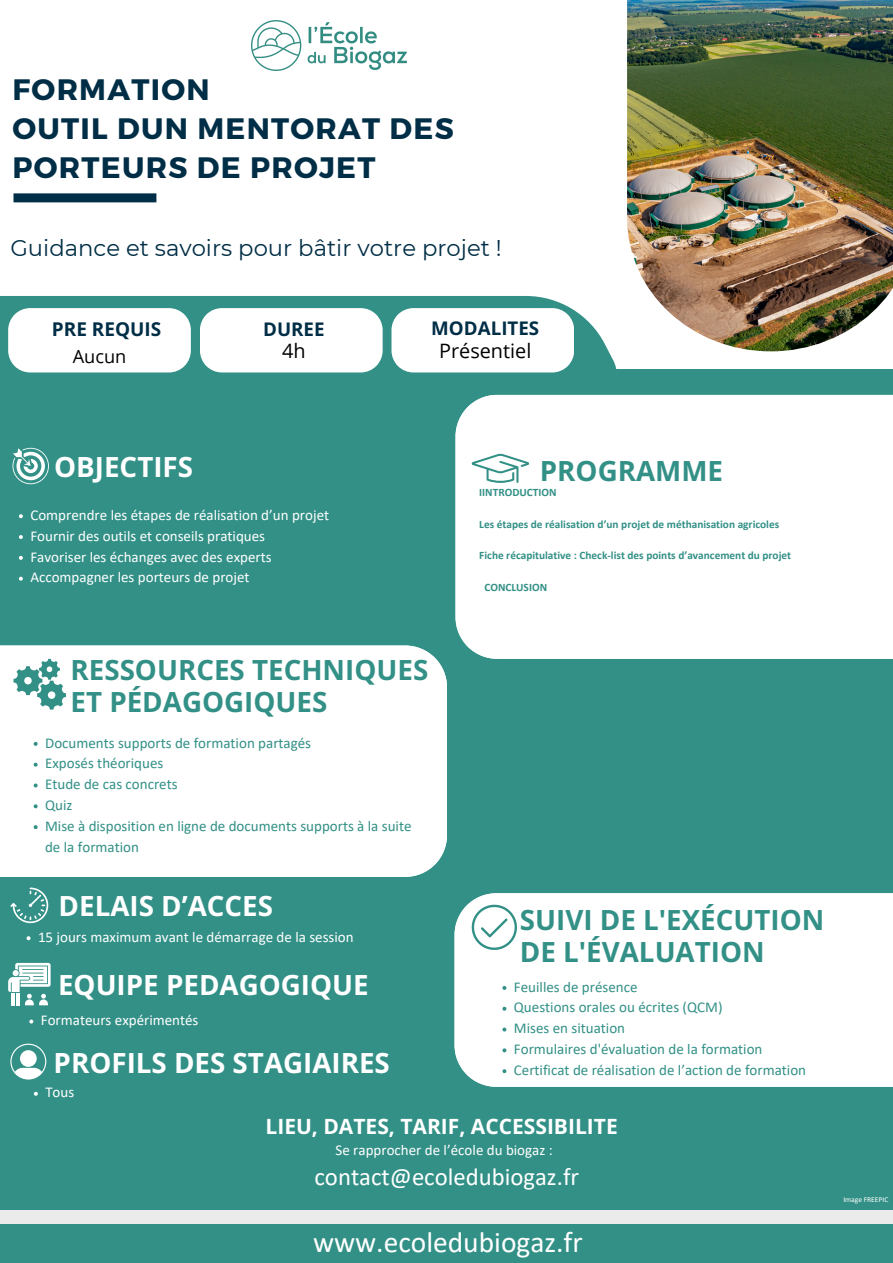
<style>
.page{position:relative;width:893px;height:1263px;background:#fff}
.page>*{position:absolute;margin:0;border:0;box-sizing:border-box;transform-origin:0 0}
.t1{font:700 29.55px/39.4px "Montserrat";letter-spacing:.045em;color:#002e46}
.t2{font:29.47px "Calibri";color:#fff}
.t3{font:700 27.75px/32.1px "Open Sans";color:#329086}
.t4{font:700 27.75px "Open Sans";color:#fff}
.t5{font:24.75px "Calibri";color:#fff}
.t6{font:22.73px "Montserrat";color:#002e46}
.t7{font:700 21px "Open Sans";color:#fff}
.t8{font:19.88px "Open Sans";color:#000}
.t9{font:700 18.98px "Open Sans";color:#002e46}
.t10{font:700 18.75px "Open Sans";color:#002e46}
.t11{font:18.15px "Open Sans";color:#000}
.t12{font:15px/20.9px "Calibri";color:#329086}
.t13{font:15px "Calibri";color:#fff}
.t14{font:700 11.32px "Calibri";color:#329086}
.t15{font:7.5px "Calibri";color:#fff}
</style>
<div class="page">
<div style="left:0;top:369px;width:893px;height:894px;background:#329086"></div>
<div style="left:0;top:1210px;width:893px;height:14px;background:#ebebeb"></div>
<svg style="left:0;top:296px;width:617px;height:99px"></svg>
<div style="left:455px;top:395px;width:438px;height:264px;background:#fff"></div>
<svg style="left:472px;top:454px;width:57px;height:29px;background:#cfe5e2"></svg>
<img style="left:627px;top:0;width:266px;height:351px">
<div style="left:13px;top:193px;width:143px;height:9px;background:#002e46"></div>
<img style="left:252px;top:21px;width:154px;height:50px">
<svg style="left:8px;top:308px;width:183px;height:64px"></svg>
<svg style="left:200px;top:308px;width:182px;height:64px"></svg>
<svg style="left:391px;top:308px;width:183px;height:64px"></svg>
<svg style="left:10px;top:1043px;width:36px;height:36px"></svg>
<svg style="left:8px;top:963px;width:42px;height:42px"></svg>
<svg style="left:10px;top:887px;width:38px;height:36px"></svg>
<svg style="left:12px;top:448px;width:37px;height:36px"></svg>
<div style="left:454px;top:893px;width:439px;height:194px;background:#fff"></div>
<svg style="left:472px;top:905px;width:45px;height:45px;background:#d5e8e6"></svg>
<div style="left:0;top:645px;width:447px;height:232px;background:#fff"></div>
<svg style="left:13px;top:659px;width:53px;height:50px"></svg>
<svg style="left:29px;top:1019px;width:4px;height:4px"></svg>
<svg style="left:27px;top:936px;width:3px;height:4px"></svg>
<svg style="left:19px;top:514px;width:4px;height:4px"></svg>
<svg style="left:19px;top:535px;width:4px;height:4px"></svg>
<svg style="left:19px;top:556px;width:4px;height:4px"></svg>
<svg style="left:19px;top:577px;width:4px;height:4px"></svg>
<svg style="left:34px;top:1092px;width:4px;height:4px"></svg>
<svg style="left:502px;top:986px;width:4px;height:4px"></svg>
<svg style="left:502px;top:1007px;width:4px;height:4px"></svg>
<svg style="left:502px;top:1027px;width:4px;height:4px"></svg>
<svg style="left:502px;top:1048px;width:4px;height:4px"></svg>
<svg style="left:502px;top:1069px;width:4px;height:4px"></svg>
<svg style="left:34px;top:742px;width:4px;height:4px"></svg>
<svg style="left:34px;top:763px;width:4px;height:4px"></svg>
<svg style="left:34px;top:783px;width:4px;height:4px"></svg>
<svg style="left:34px;top:804px;width:4px;height:4px"></svg>
<svg style="left:34px;top:825px;width:4px;height:4px"></svg>
<h5 class="t1" style="left:12px;top:68px;width:443px">FORMATION<br>OUTIL DUN MENTORAT DES<br>PORTEURS DE PROJET</h5>
<h5 class="t6" style="left:10px;top:234px;width:493px">Guidance et savoirs pour bâtir votre projet !</h5>
<h5 class="t9" style="left:52px;top:316px;width:111px">PRE REQUIS</h5>
<p class="t11" style="left:73px;top:343px;width:55px">Aucun</p>
<p class="t10" style="left:263px;top:316px;width:63px">DUREE</p>
<h6 class="t8" style="left:282px;top:337px;width:25px">4h</h6>
<p class="t10" style="left:431px;top:315px;width:109px">MODALITES</p>
<h1 class="t8" style="left:439px;top:336px;width:94px">Présentiel</h1>
<h6 class="t4" style="left:54px;top:447px;width:140px">OBJECTIFS</h6>
<p class="t13" style="left:30px;top:509px;width:300px">Comprendre les étapes de réalisation d’un projet</p>
<h1 class="t13" style="left:30px;top:529px;width:236px">Fournir des outils et conseils pratiques</h1>
<p class="t13" style="left:30px;top:550px;width:243px">Favoriser les échanges avec des experts</p>
<p class="t13" style="left:30px;top:571px;width:221px">Accompagner les porteurs de projet</p>
<p class="t3" style="left:540px;top:454px;width:185px">PROGRAMME</p>
<p class="t14" style="left:479px;top:488px;width:79px">IINTRODUCTION</p>
<p class="t14" style="left:479px;top:519px;width:301px">Les étapes de réalisation d’un projet de méthanisation agricoles</p>
<p class="t14" style="left:479px;top:551px;width:313px">Fiche récapitulative : Check-list des points d’avancement du projet</p>
<p class="t14" style="left:484px;top:582px;width:64px">CONCLUSION</p>
<p class="t3" style="left:70px;top:653px;width:359px">RESSOURCES TECHNIQUES<br>ET PÉDAGOGIQUES</p>
<h1 class="t12" style="left:45px;top:733px;width:267px">Documents supports de formation partagés</h1>
<p class="t12" style="left:45px;top:754px;width:120px">Exposés théoriques</p>
<p class="t12" style="left:45px;top:775px;width:134px">Etude de cas concrets</p>
<h1 class="t12" style="left:45px;top:796px;width:29px">Quiz</h1>
<p class="t12" style="left:45px;top:816px;width:368px">Mise à disposition en ligne de documents supports à la suite de la formation</p>
<h1 class="t4" style="left:59px;top:886px;width:216px">DELAIS D’ACCES</h1>
<h4 class="t13" style="left:38px;top:931px;width:317px">15 jours maximum avant le démarrage de la session</h4>
<p class="t4" style="left:58px;top:965px;width:312px">EQUIPE PEDAGOGIQUE</p>
<p class="t13" style="left:41px;top:1014px;width:159px">Formateurs expérimentés</p>
<p class="t4" style="left:54px;top:1044px;width:338px">PROFILS DES STAGIAIRES</p>
<p class="t13" style="left:45px;top:1086px;width:30px">Tous</p>
<p class="t3" style="left:520px;top:903px;width:306px">SUIVI DE L'EXÉCUTION<br>DE L'ÉVALUATION</p>
<p class="t12" style="left:514px;top:977px;width:125px">Feuilles de présence</p>
<p class="t12" style="left:514px;top:998px;width:210px">Questions orales ou écrites (QCM)</p>
<p class="t12" style="left:514px;top:1019px;width:113px">Mises en situation</p>
<p class="t12" style="left:514px;top:1040px;width:250px">Formulaires d'évaluation de la formation</p>
<p class="t12" style="left:514px;top:1061px;width:294px">Certificat de réalisation de l’action de formation</p>
<h1 class="t7" style="left:265px;top:1111px;width:354px">LIEU, DATES, TARIF, ACCESSIBILITE</h1>
<p class="t13" style="left:335px;top:1143px;width:219px">Se rapprocher de l’école du biogaz :</p>
<p class="t5" style="left:314px;top:1166px;width:266px">contact@ecoledubiogaz.fr</p>
<p class="t2" style="left:313px;top:1229px;width:271px">www.ecoledubiogaz.fr</p>
<p class="t15" style="left:843px;top:1196px;width:47px">Image FREEPIC</p>
</div>
